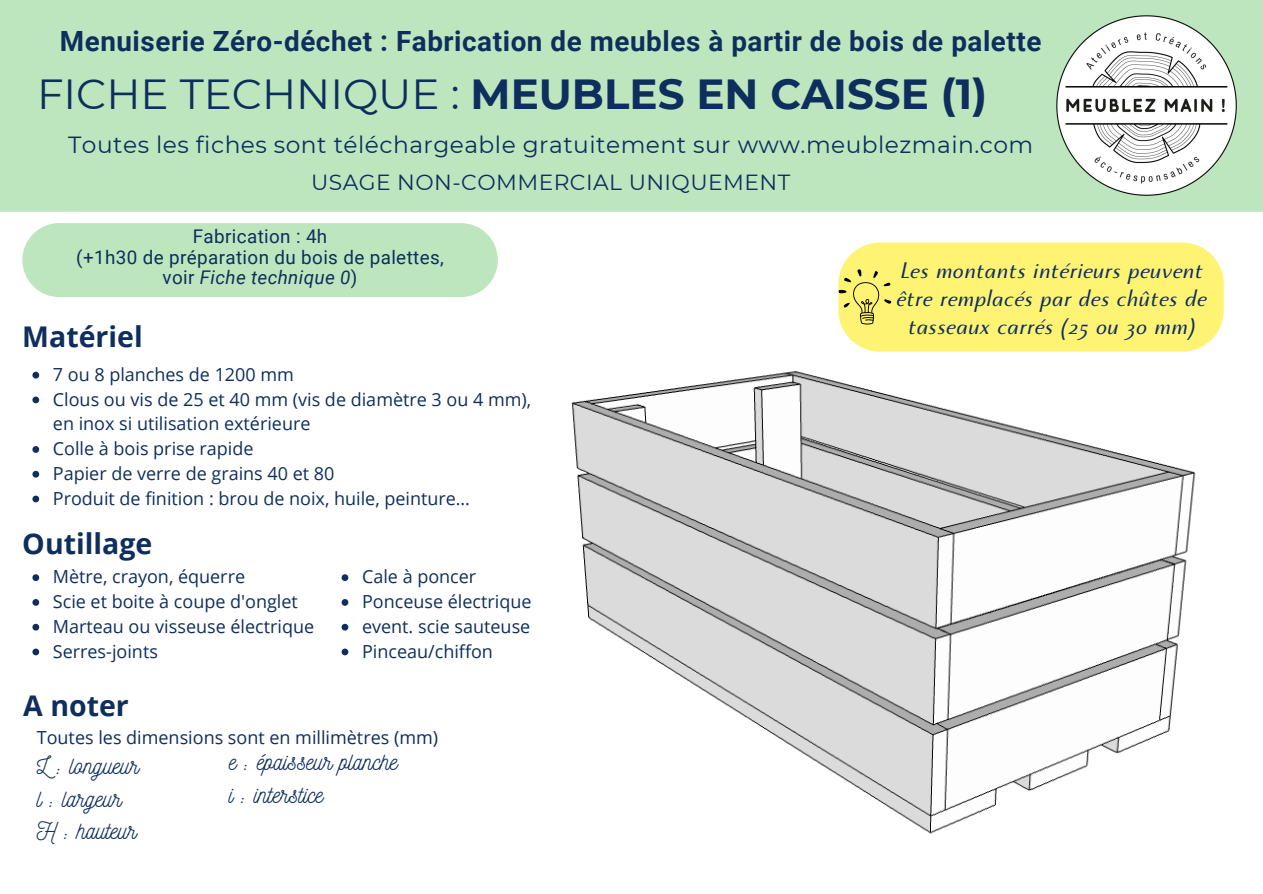
<style>
.page{position:relative;width:1263px;height:894px;background:#fff}
.page>*{position:absolute;margin:0;border:0;box-sizing:border-box;transform-origin:0 0}
.t1{font:700 42px "Montserrat";color:#0e2e5d}
.t2{font:700 28.5px "Open Sans";color:#0e2e5d}
.t3{font:700 27.9px "Roboto";letter-spacing:.02em;color:#0e2e5d}
.t4{font:italic 25.2px/28.2px "Monterchi";letter-spacing:.02em;color:#0e2e5d;text-align:center}
.t5{font:24px "Nickainley";color:#0e2e5d}
.t6{font:23.4px "Montserrat";letter-spacing:.02em;color:#0e2e5d}
.t7{font:21.9px "Montserrat";letter-spacing:.02em;color:#0e2e5d}
.t8{font:18.9px "Roboto";letter-spacing:.02em;color:#0e2e5d}
.t9{font:italic 18.9px "Roboto";letter-spacing:.02em;color:#0e2e5d}
.t10{font:18px/24.8px "Open Sans";color:#0e2e5d}
.s1{font-weight:400}
.s2{font-style:normal}
</style>
<div class="page">
<div style="left:0;top:0;width:1263px;height:212px;background:#bee6be"></div>
<img style="left:1057px;top:16px;width:180px;height:180px">
<div style="left:22px;top:223px;width:476px;height:74px;background:#bee6be"></div>
<div style="left:838px;top:242px;width:386px;height:83px;background:#fff374"></div>
<img style="left:571px;top:325px;width:650px;height:509px">
<svg style="left:32px;top:371px;width:7px;height:7px"></svg>
<svg style="left:32px;top:396px;width:7px;height:7px"></svg>
<svg style="left:32px;top:446px;width:7px;height:6px"></svg>
<svg style="left:32px;top:470px;width:7px;height:7px"></svg>
<svg style="left:32px;top:495px;width:7px;height:7px"></svg>
<svg style="left:32px;top:574px;width:7px;height:7px"></svg>
<svg style="left:32px;top:599px;width:7px;height:6px"></svg>
<svg style="left:32px;top:623px;width:7px;height:7px"></svg>
<svg style="left:32px;top:648px;width:7px;height:7px"></svg>
<svg style="left:342px;top:574px;width:6px;height:7px"></svg>
<svg style="left:342px;top:599px;width:6px;height:6px"></svg>
<svg style="left:342px;top:623px;width:6px;height:7px"></svg>
<svg style="left:342px;top:648px;width:6px;height:7px"></svg>
<h3 class="t3" style="left:60px;top:25px;width:983px">Menuiserie Zéro-déchet : Fabrication de meubles à partir de bois de palette</h3>
<h1 class="t1" style="left:37px;top:68px;width:952px"><span class="s1">FICHE TECHNIQUE :</span> MEUBLES EN CAISSE (1)</h1>
<h4 class="t6" style="left:68px;top:130px;width:967px">Toutes les fiches sont téléchargeable gratuitement sur www.meublezmain.com</h4>
<p class="t7" style="left:311px;top:169px;width:481px">USAGE NON-COMMERCIAL UNIQUEMENT</p>
<p class="t8" style="left:193px;top:226px;width:136px">Fabrication : 4h</p>
<p class="t8" style="left:76px;top:246px;width:369px">(+1h30 de préparation du bois de palettes,</p>
<p class="t9" style="left:163px;top:266px;width:196px"><span class="s2">voir</span> Fiche technique 0<span class="s2">)</span></p>
<p class="t4" style="left:896px;top:260px;width:312px">Les montants intérieurs peuvent être remplacés par des chûtes de tasseaux carrés (25 ou 30 mm)</p>
<p class="t2" style="left:22px;top:316px;width:122px">Matériel</p>
<p class="t10" style="left:53px;top:361px;width:243px">7 ou 8 planches de 1200 mm</p>
<p class="t10" style="left:53px;top:386px;width:480px">Clous ou vis de 25 et 40 mm (vis de diamètre 3 ou 4 mm), en inox si utilisation extérieure</p>
<h3 class="t10" style="left:53px;top:435px;width:202px">Colle à bois prise rapide</h3>
<h2 class="t10" style="left:53px;top:460px;width:283px">Papier de verre de grains 40 et 80</h2>
<p class="t10" style="left:53px;top:485px;width:419px">Produit de finition : brou de noix, huile, peinture…</p>
<p class="t2" style="left:22px;top:523px;width:131px">Outillage</p>
<p class="t10" style="left:53px;top:563px;width:194px">Mètre, crayon, équerre</p>
<p class="t10" style="left:53px;top:588px;width:247px">Scie et boite à coupe d'onglet</p>
<p class="t10" style="left:53px;top:613px;width:263px">Marteau ou visseuse électrique</p>
<p class="t10" style="left:53px;top:638px;width:107px">Serres-joints</p>
<h2 class="t2" style="left:23px;top:685px;width:107px">A noter</h2>
<p class="t10" style="left:37px;top:724px;width:403px">Toutes les dimensions sont en millimètres (mm)</p>
<p class="t5" style="left:37px;top:749px;width:104px">L : longueur</p>
<p class="t5" style="left:37px;top:782px;width:86px">l : largeur</p>
<p class="t5" style="left:37px;top:815px;width:101px">H : hauteur</p>
<h2 class="t10" style="left:362px;top:563px;width:116px">Cale à poncer</h2>
<p class="t10" style="left:362px;top:588px;width:171px">Ponceuse électrique</p>
<p class="t10" style="left:362px;top:613px;width:170px">event. scie sauteuse</p>
<p class="t10" style="left:362px;top:638px;width:132px">Pinceau/chiffon</p>
<p class="t5" style="left:229px;top:746px;width:170px">e : épaisseur planche</p>
<h3 class="t5" style="left:229px;top:778px;width:96px">i : interstice</h3>
</div>
